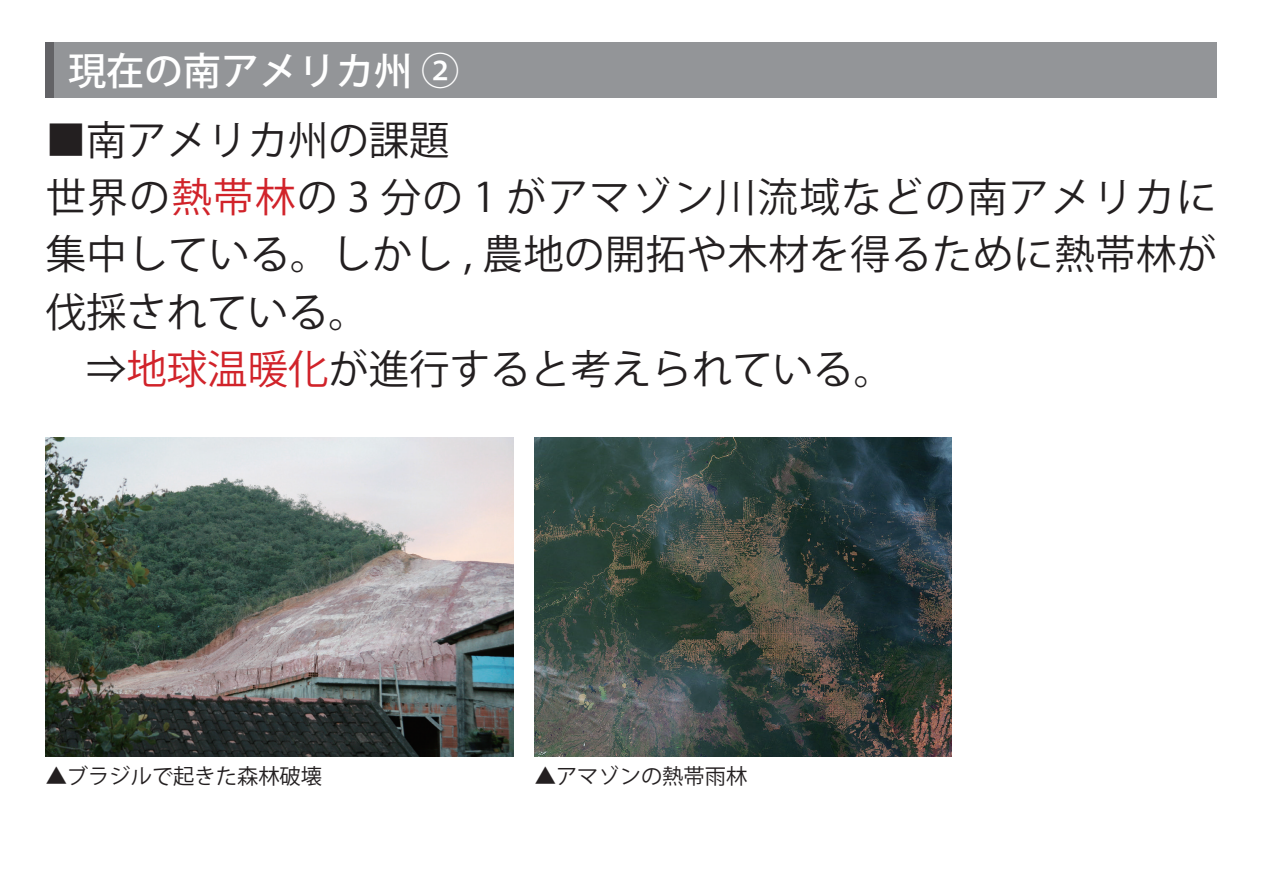
<style>
.page{position:relative;width:1263px;height:893px;background:#fff}
.page>*{position:absolute;margin:0;border:0;box-sizing:border-box;transform-origin:0 0}
.t1{font:40.35px/57.4px "Koz Go Pr 6 N";letter-spacing:.01em;color:#231f20}
.t2{font:500 38.25px "Koz Go Pr 6 N";color:#fff}
.t3{font:21.3px "Koz Go Pr 6 N";color:#231f20}
.s1{color:#d1232a}
</style>
<div class="page">
<img style="left:46px;top:438px;width:467px;height:319px">
<img style="left:535px;top:438px;width:416px;height:319px">
<div style="left:46px;top:43px;width:1171px;height:55px;background:#939598"></div>
<div style="left:46px;top:43px;width:8px;height:55px;background:#636366"></div>
<p class="t2" style="left:68px;top:49px;width:393px">現在の南アメリカ州 ②</p>
<p class="t1" style="left:46px;top:112px;width:1173px">■南アメリカ州の課題<br>世界の<span class="s1">熱帯林</span>の 3 分の 1 がアマゾン川流域などの南アメリカに集中している。しかし , 農地の開拓や木材を得るために熱帯林が伐採されている。<br>　⇒<span class="s1">地球温暖化</span>が進行すると考えられている。</p>
<p class="t3" style="left:46px;top:764px;width:278px">▲ブラジルで起きた森林破壊</p>
<p class="t3" style="left:535px;top:764px;width:214px">▲アマゾンの熱帯雨林</p>
</div>
